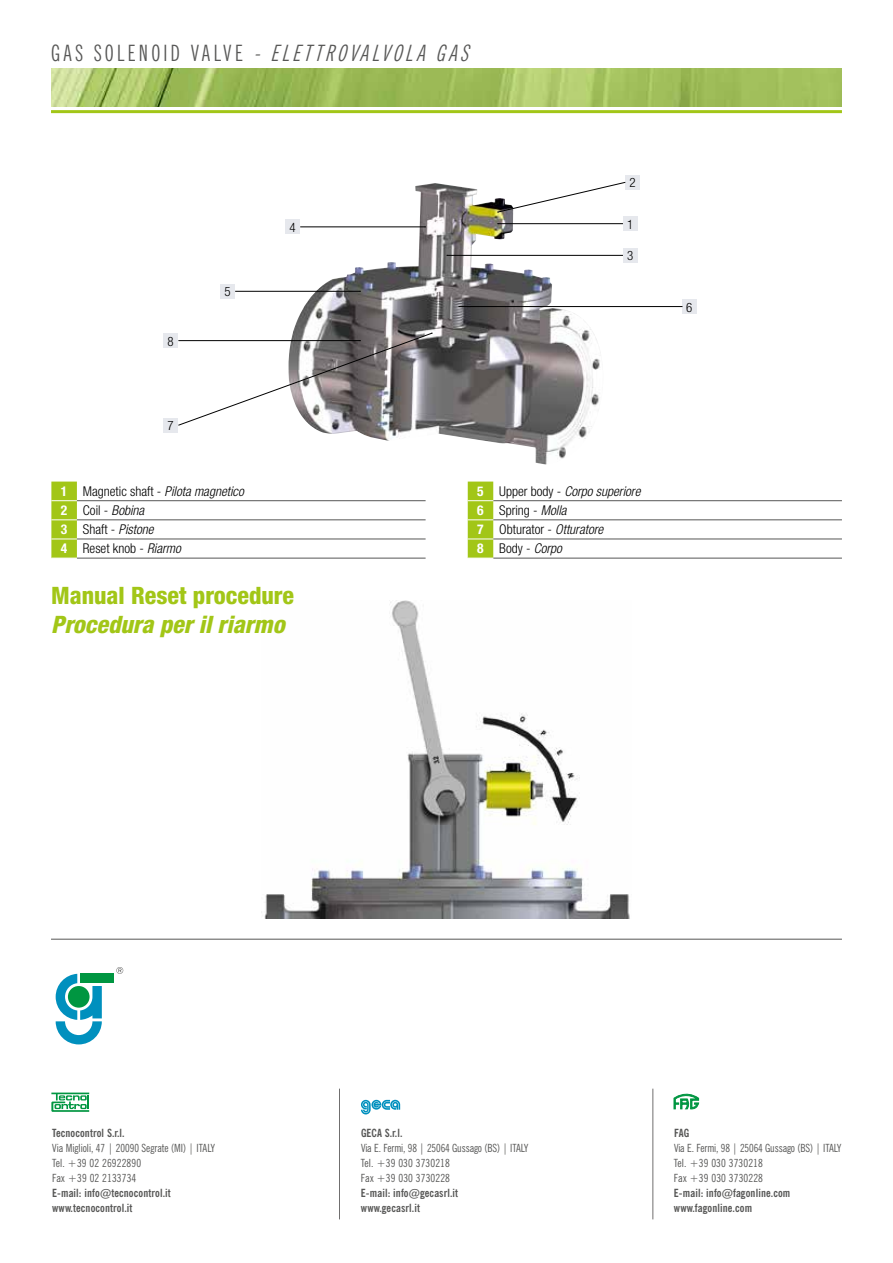
<style>
.page{position:relative;width:893px;height:1263px;background:#fff}
.page>*{position:absolute;margin:0;border:0;box-sizing:border-box;transform-origin:0 0}
.t1{font:800 condensed 24px "Helvetica Neue LT Std";color:#a2c617}
.t2{font:italic 800 condensed 24px "Helvetica Neue LT Std";color:#a2c617}
.t3{font:italic extra-condensed 22.5px "News Gothic BT";color:#575756}
.t4{font:300 condensed 13.5px/19.2px "Helvetica Neue LT Std";color:#000}
.t5{font:italic 300 condensed 13.5px/19.2px "Helvetica Neue LT Std";color:#000}
.t6{font:300 condensed 12.9px "Helvetica Neue LT Std";color:#000}
.t7{font:condensed 11.25px/15px "News Gothic BT";color:#575756}
.t8{font:700 condensed 11.25px/15px "News Gothic BT";letter-spacing:.01em;color:#575756}
.s1{font-style:normal}
.s2{font-weight:700;color:#fff}
.s3{font-style:italic}
.s4{font-weight:700;font-style:normal;color:#fff}
</style>
<div class="page">
<img style="left:51px;top:68px;width:791px;height:38px">
<hr style="left:51px;top:110px;width:791px;height:3px;background:#a2c617">
<hr style="left:51px;top:939px;width:791px;height:1px;background:#575756">
<svg style="left:56px;top:974px;width:46px;height:70px"></svg>
<div style="left:80px;top:974px;width:34px;height:9px;background:#009641"></div>
<div style="left:68px;top:986px;width:22px;height:22px;background:#009641;border-radius:50%"></div>
<svg style="left:116px;top:967px;width:7px;height:7px"></svg>
<hr style="left:339px;top:1089px;width:1px;height:130px;background:#706f6f">
<svg style="left:361px;top:1100px;width:39px;height:14px"></svg>
<hr style="left:653px;top:1089px;width:1px;height:130px;background:#706f6f">
<svg style="left:51px;top:1092px;width:38px;height:20px"></svg>
<svg style="left:674px;top:1093px;width:25px;height:16px"></svg>
<img style="left:261px;top:601px;width:369px;height:317px">
<img style="left:286px;top:183px;width:322px;height:281px">
<hr style="left:77px;top:500px;width:349px;height:1px;background:#575756">
<hr style="left:77px;top:519px;width:349px;height:1px;background:#575756">
<hr style="left:77px;top:539px;width:349px;height:1px;background:#575756">
<hr style="left:77px;top:558px;width:349px;height:1px;background:#575756">
<svg style="left:51px;top:482px;width:26px;height:77px;background:#a8ca27"></svg>
<hr style="left:493px;top:500px;width:349px;height:1px;background:#575756">
<hr style="left:493px;top:519px;width:349px;height:1px;background:#575756">
<hr style="left:493px;top:539px;width:349px;height:1px;background:#575756">
<hr style="left:493px;top:558px;width:349px;height:1px;background:#575756">
<svg style="left:468px;top:482px;width:25px;height:77px;background:#a7c924"></svg>
<div style="left:285px;top:219px;width:15px;height:15px;background:#e6e8ed"></div>
<hr style="left:300px;top:227px;width:125px;height:1px;background:#000">
<div style="left:220px;top:284px;width:15px;height:15px;background:#e6e8ed"></div>
<hr style="left:235px;top:291px;width:125px;height:1px;background:#000">
<div style="left:163px;top:333px;width:15px;height:15px;background:#e6e8ed"></div>
<div style="left:163px;top:418px;width:15px;height:15px;background:#e6e8ed"></div>
<svg style="left:178px;top:333px;width:255px;height:93px"></svg>
<div style="left:623px;top:216px;width:15px;height:15px;background:#e6e8ed"></div>
<hr style="left:498px;top:223px;width:125px;height:1px;background:#000">
<div style="left:623px;top:248px;width:15px;height:15px;background:#e6e8ed"></div>
<hr style="left:447px;top:255px;width:176px;height:1px;background:#000">
<div style="left:682px;top:299px;width:15px;height:15px;background:#e6e8ed"></div>
<hr style="left:459px;top:306px;width:223px;height:1px;background:#000">
<div style="left:625px;top:175px;width:15px;height:15px;background:#e6e8ed"></div>
<svg style="left:497px;top:182px;width:129px;height:31px"></svg>
<h2 class="t3" style="left:51px;top:39px;width:425px"><span class="s1">G A S S O L E N O I D V A L V E</span> - ELETTROVALVOLA GAS</h2>
<p class="t6" style="left:168px;top:334px;width:8px">8</p>
<p class="t6" style="left:168px;top:418px;width:8px">7</p>
<p class="t6" style="left:224px;top:284px;width:8px">5</p>
<p class="t6" style="left:289px;top:220px;width:8px">4</p>
<p class="t6" style="left:629px;top:175px;width:8px">2</p>
<p class="t6" style="left:627px;top:217px;width:8px">1</p>
<p class="t6" style="left:627px;top:248px;width:8px">3</p>
<p class="t4" style="left:61px;top:481px;width:184px"><span class="s2">1</span> Magnetic shaft - <span class="s3">Pilota magnetico<br></span><span class="s2">2</span> Coil - <span class="s3">Bobina<br></span><span class="s2">3</span> Shaft - <span class="s3">Pistone<br></span><span class="s2">4</span> Reset knob - <span class="s3">Riarmo</span></p>
<p class="t5" style="left:477px;top:482px;width:165px"><span class="s4">5</span> <span class="s1">Upper body -</span> Corpo superiore<br><span class="s4">6</span> <span class="s1">Spring -</span> Molla<br><span class="s4">7</span> <span class="s1">Obturator -</span> Otturatore<br><span class="s4">8</span> <span class="s1">Body -</span> Corpo</p>
<h1 class="t1" style="left:51px;top:581px;width:245px">Manual Reset procedure</h1>
<h1 class="t2" style="left:51px;top:609px;width:235px">Procedura per il riarmo</h1>
<p class="t6" style="left:686px;top:300px;width:8px">6</p>
<p class="t8" style="left:52px;top:1125px;width:74px">Tecnocontrol S.r.l.</p>
<p class="t7" style="left:52px;top:1140px;width:164px">Via Miglioli, 47 | 20090 Segrate (MI) | ITALY<br>Tel. +39 02 26922890<br>Fax +39 02 2133734</p>
<p class="t8" style="left:52px;top:1185px;width:120px">E-mail: info@tecnocontrol.it www.tecnocontrol.it</p>
<p class="t8" style="left:361px;top:1125px;width:43px">GECA S.r.l.</p>
<p class="t7" style="left:361px;top:1140px;width:169px">Via E. Fermi, 98 | 25064 Gussago (BS) | ITALY<br>Tel. +39 030 3730218<br>Fax +39 030 3730228</p>
<p class="t8" style="left:361px;top:1185px;width:99px">E-mail: info@gecasrl.it www.gecasrl.it</p>
<p class="t8" style="left:674px;top:1125px;width:17px">FAG</p>
<p class="t7" style="left:674px;top:1140px;width:169px">Via E. Fermi, 98 | 25064 Gussago (BS) | ITALY<br>Tel. +39 030 3730218<br>Fax +39 030 3730228</p>
<p class="t8" style="left:674px;top:1185px;width:118px">E-mail: info@fagonline.com www.fagonline.com</p>
</div>
